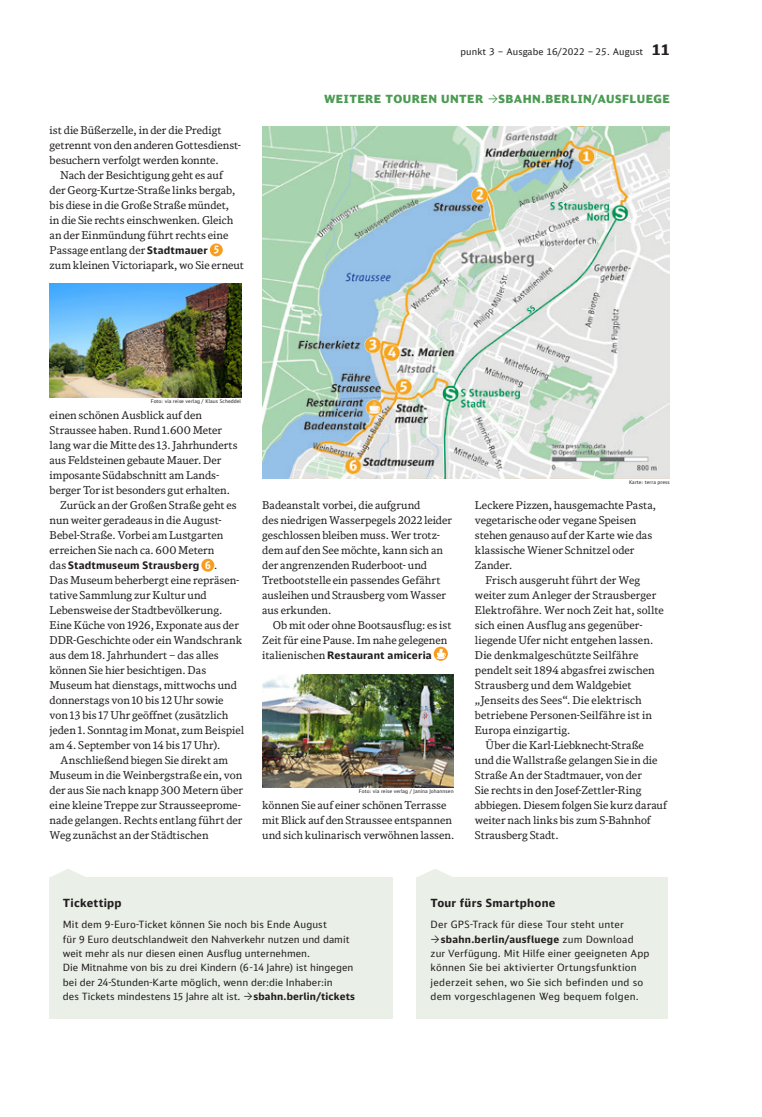
<style>
.page{position:relative;width:762px;height:1117px;background:#fff}
.page>*{position:absolute;margin:0;border:0;box-sizing:border-box;transform-origin:0 0}
.t1{font:900 11.25px "DB Sans";letter-spacing:.04em;color:#4b9b53}
.t2{font:700 11.25px "DB Sans Alternate";letter-spacing:.025em;color:#231f20}
.t3{font:10.75px/15px "DB News";color:#231f20}
.t4{font:700 10.38px "DB Sans Alternate";letter-spacing:.015em;color:#231f20}
.t5{font:10px/14.4px "DB Sans Alternate";letter-spacing:.005em;color:#231f20}
.t6{font:10px "DB Sans Alternate";letter-spacing:.025em;color:#231f20}
.t7{font:700 10px "DB Sans Alternate";letter-spacing:.02em;color:#231f20}
.t8{font:9.38px "DB Sans";letter-spacing:.01em;color:#231f20}
.t9{font:5px "DB Sans Alternate";letter-spacing:.01em;color:#231f20}
.s1{font-family:"DB Sans Alternate";font-weight:700;font-size:10.38px}
.s2{font-family:"DB Sans Cond Altern";font-weight:700;font-size:10.5px;color:#fff}
.s3{font-weight:700;font-size:15px}
.s4{font-family:"DB News";font-weight:400;font-size:10.75px}
.s5{font-family:"DB Sans Cond Altern";font-size:10.5px;color:#fff}
.s6{font-weight:400}
</style>
<div class="page">
<div style="left:49px;top:877px;width:344px;height:142px;background:#eaf0e7"></div>
<svg style="left:52px;top:869px;width:33px;height:8px"></svg>
<div style="left:416px;top:877px;width:252px;height:142px;background:#eaf0e7"></div>
<svg style="left:419px;top:869px;width:33px;height:8px"></svg>
<div style="left:210px;top:243px;width:13px;height:13px;background:#f89c1c;border-radius:50%"></div>
<img style="left:50px;top:284px;width:191px;height:113px">
<div style="left:201px;top:558px;width:13px;height:13px;background:#f89c1c;border-radius:50%"></div>
<svg style="left:434px;top:646px;width:14px;height:14px"></svg>
<svg style="left:436px;top:648px;width:10px;height:10px"></svg>
<img style="left:262px;top:674px;width:192px;height:113px">
<img style="left:262px;top:126px;width:408px;height:353px">
<p class="t3" style="left:50px;top:122px;width:174px">ist die Büßerzelle, in der die Predigt</p>
<p class="t3" style="left:50px;top:137px;width:193px">getrennt von den anderen Gottesdienst-</p>
<p class="t3" style="left:50px;top:152px;width:171px">besuchern verfolgt werden konnte.</p>
<p class="t3" style="left:60px;top:167px;width:164px">Nach der Besichtigung geht es auf</p>
<p class="t3" style="left:50px;top:182px;width:187px">der Georg-Kurtze-Straße links bergab,</p>
<p class="t3" style="left:50px;top:197px;width:181px">bis diese in die Große Straße mündet,</p>
<p class="t3" style="left:50px;top:212px;width:185px">in die Sie rechts einschwenken. Gleich</p>
<p class="t3" style="left:50px;top:227px;width:180px">an der Einmündung führt rechts eine</p>
<p class="t3" style="left:50px;top:242px;width:171px">Passage entlang der <span class="s1">Stadtmauer</span> <span class="s2">5</span></p>
<p class="t3" style="left:50px;top:257px;width:196px">zum kleinen Victoriapark, wo Sie erneut</p>
<p class="t8" style="left:460px;top:46px;width:211px">punkt 3 – Ausgabe 16/2022 – 25. August <span class="s3">11</span></p>
<p class="t1" style="left:324px;top:92px;width:161px">WEITERE TOUREN UNTER</p>
<p class="t1" style="left:498px;top:92px;width:173px">SBAHN.BERLIN/AUSFLUEGE</p>
<p class="t9" style="left:151px;top:397px;width:92px">Foto: via reise verlag / Klaus Scheddel</p>
<p class="t3" style="left:50px;top:407px;width:154px">einen schönen Ausblick auf den</p>
<p class="t3" style="left:50px;top:422px;width:174px">Straussee haben. Rund 1.600 Meter</p>
<p class="t3" style="left:50px;top:437px;width:190px">lang war die Mitte des 13. Jahrhunderts</p>
<p class="t3" style="left:50px;top:452px;width:173px">aus Feldsteinen gebaute Mauer. Der</p>
<p class="t3" style="left:50px;top:467px;width:171px">imposante Südabschnitt am Lands-</p>
<p class="t3" style="left:50px;top:482px;width:182px">berger Tor ist besonders gut erhalten.</p>
<p class="t3" style="left:60px;top:497px;width:178px">Zurück an der Großen Straße geht es</p>
<p class="t3" style="left:50px;top:512px;width:173px">nun weiter geradeaus in die August-</p>
<p class="t3" style="left:50px;top:527px;width:175px">Bebel-Straße. Vorbei am Lustgarten</p>
<p class="t3" style="left:50px;top:542px;width:166px">erreichen Sie nach ca. 600 Metern</p>
<p class="t4" style="left:50px;top:558px;width:169px"><span class="s4">das</span> Stadtmuseum Strausberg <span class="s5">6</span> <span class="s4">.</span></p>
<p class="t3" style="left:50px;top:572px;width:191px">Das Museum beherbergt eine repräsen-</p>
<p class="t3" style="left:50px;top:587px;width:159px">tative Sammlung zur Kultur und</p>
<p class="t3" style="left:50px;top:602px;width:174px">Lebensweise der Stadtbevölkerung.</p>
<p class="t3" style="left:50px;top:617px;width:191px">Eine Küche von 1926, Exponate aus der</p>
<p class="t3" style="left:50px;top:632px;width:194px">DDR-Geschichte oder ein Wandschrank</p>
<p class="t3" style="left:50px;top:647px;width:170px">aus dem 18. Jahrhundert – das alles</p>
<p class="t3" style="left:50px;top:662px;width:158px">können Sie hier besichtigen. Das</p>
<p class="t3" style="left:50px;top:677px;width:189px">Museum hat dienstags, mittwochs und</p>
<p class="t3" style="left:50px;top:692px;width:175px">donnerstags von 10 bis 12 Uhr sowie</p>
<p class="t3" style="left:50px;top:707px;width:180px">von 13 bis 17 Uhr geöffnet (zusätzlich</p>
<p class="t3" style="left:50px;top:722px;width:196px">jeden 1. Sonntag im Monat, zum Beispiel</p>
<p class="t3" style="left:50px;top:737px;width:172px">am 4. September von 14 bis 17 Uhr).</p>
<p class="t3" style="left:60px;top:752px;width:169px">Anschließend biegen Sie direkt am</p>
<p class="t3" style="left:50px;top:767px;width:194px">Museum in die Weinbergstraße ein, von</p>
<p class="t3" style="left:50px;top:782px;width:195px">der aus Sie nach knapp 300 Metern über</p>
<p class="t3" style="left:50px;top:797px;width:193px">eine kleine Treppe zur Strausseeprome-</p>
<p class="t3" style="left:50px;top:812px;width:194px">nade gelangen. Rechts entlang führt der</p>
<p class="t3" style="left:50px;top:827px;width:160px">Weg zunächst an der Städtischen</p>
<p class="t3" style="left:262px;top:497px;width:160px">Badeanstalt vorbei, die aufgrund</p>
<p class="t3" style="left:262px;top:512px;width:191px">des niedrigen Wasserpegels 2022 leider</p>
<p class="t3" style="left:262px;top:527px;width:179px">geschlossen bleiben muss. Wer trotz-</p>
<p class="t3" style="left:262px;top:542px;width:182px">dem auf den See möchte, kann sich an</p>
<p class="t3" style="left:262px;top:557px;width:166px">der angrenzenden Ruderboot- und</p>
<p class="t3" style="left:262px;top:572px;width:180px">Tretbootstelle ein passendes Gefährt</p>
<p class="t3" style="left:262px;top:587px;width:185px">ausleihen und Strausberg vom Wasser</p>
<p class="t3" style="left:262px;top:602px;width:70px">aus erkunden.</p>
<p class="t3" style="left:273px;top:617px;width:180px">Ob mit oder ohne Bootsausflug: es ist</p>
<p class="t3" style="left:262px;top:632px;width:187px">Zeit für eine Pause. Im nahe gelegenen</p>
<p class="t4" style="left:262px;top:648px;width:171px"><span class="s4">italienischen</span> Restaurant amiceria</p>
<p class="t9" style="left:359px;top:787px;width:96px">Foto: via reise verlag / Janina Johannsen</p>
<p class="t3" style="left:262px;top:797px;width:194px">können Sie auf einer schönen Terrasse mit Blick auf den Straussee entspannen und sich kulinarisch verwöhnen lassen.</p>
<p class="t9" style="left:629px;top:479px;width:42px">Karte: terra press</p>
<p class="t3" style="left:475px;top:497px;width:183px">Leckere Pizzen, hausgemachte Pasta,</p>
<p class="t3" style="left:475px;top:512px;width:163px">vegetarische oder vegane Speisen</p>
<p class="t3" style="left:475px;top:527px;width:179px">stehen genauso auf der Karte wie das</p>
<p class="t3" style="left:475px;top:542px;width:161px">klassische Wiener Schnitzel oder</p>
<p class="t3" style="left:475px;top:557px;width:39px">Zander.</p>
<p class="t3" style="left:485px;top:572px;width:156px">Frisch ausgeruht führt der Weg</p>
<p class="t3" style="left:475px;top:587px;width:183px">weiter zum Anleger der Strausberger</p>
<p class="t3" style="left:475px;top:602px;width:190px">Elektrofähre. Wer noch Zeit hat, sollte</p>
<p class="t3" style="left:475px;top:617px;width:169px">sich einen Ausflug ans gegenüber-</p>
<p class="t3" style="left:475px;top:632px;width:180px">liegende Ufer nicht entgehen lassen.</p>
<p class="t3" style="left:475px;top:647px;width:165px">Die denkmalgeschützte Seilfähre</p>
<p class="t3" style="left:475px;top:662px;width:181px">pendelt seit 1894 abgasfrei zwischen</p>
<p class="t3" style="left:475px;top:677px;width:158px">Strausberg und dem Waldgebiet</p>
<p class="t3" style="left:475px;top:692px;width:168px">„Jenseits des Sees“. Die elektrisch</p>
<p class="t3" style="left:475px;top:707px;width:179px">betriebene Personen-Seilfähre ist in</p>
<p class="t3" style="left:475px;top:722px;width:97px">Europa einzigartig.</p>
<p class="t3" style="left:485px;top:737px;width:160px">Über die Karl-Liebknecht-Straße</p>
<p class="t3" style="left:475px;top:752px;width:184px">und die Wallstraße gelangen Sie in die</p>
<p class="t3" style="left:475px;top:767px;width:169px">Straße An der Stadtmauer, von der</p>
<p class="t3" style="left:475px;top:782px;width:168px">Sie rechts in den Josef-Zettler-Ring</p>
<p class="t3" style="left:475px;top:797px;width:193px">abbiegen. Diesem folgen Sie kurz darauf</p>
<p class="t3" style="left:475px;top:812px;width:177px">weiter nach links bis zum S-Bahnhof</p>
<p class="t3" style="left:475px;top:827px;width:85px">Strausberg Stadt.</p>
<p class="t2" style="left:63px;top:895px;width:60px">Tickettipp</p>
<p class="t5" style="left:63px;top:917px;width:292px">Mit dem 9-Euro-Ticket können Sie noch bis Ende August<br>für 9 Euro deutschlandweit den Nahverkehr nutzen und damit weit mehr als nur diesen einen Ausflug unternehmen.<br>Die Mitnahme von bis zu drei Kindern (6-14 Jahre) ist hingegen bei der 24-Stunden-Karte möglich, wenn der:die Inhaber:in<br>des Tickets mindestens 15 Jahre alt ist.</p>
<p class="t7" style="left:253px;top:989px;width:103px">sbahn.berlin/tickets</p>
<p class="t2" style="left:431px;top:895px;width:126px">Tour fürs Smartphone</p>
<p class="t5" style="left:431px;top:917px;width:195px">Der GPS-Track für diese Tour steht unter</p>
<p class="t7" style="left:441px;top:932px;width:194px">sbahn.berlin/ausfluege <span class="s6">zum Download</span></p>
<p class="t5" style="left:431px;top:945px;width:220px">zur Verfügung. Mit Hilfe einer geeigneten App</p>
<p class="t6" style="left:431px;top:961px;width:208px">können Sie bei aktivierter Ortungsfunktion</p>
<p class="t6" style="left:431px;top:975px;width:214px">jederzeit sehen, wo Sie sich befinden und so</p>
<p class="t5" style="left:431px;top:988px;width:210px">dem vorgeschlagenen Weg bequem folgen.</p>
</div>
